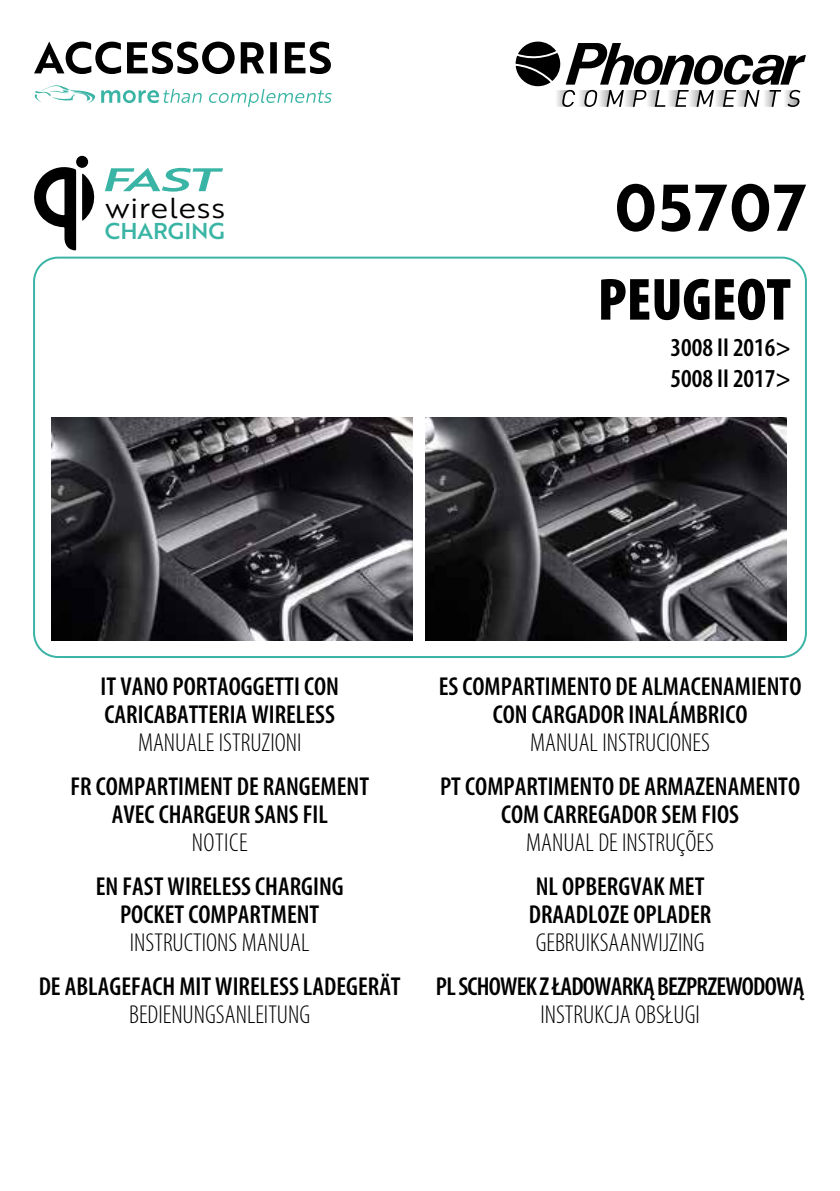
<style>
.page{position:relative;width:840px;height:1191px;background:#fff}
.page>*{position:absolute;margin:0;border:0;box-sizing:border-box;transform-origin:0 0}
.t1{font:64px "Brother 1816 Bold";letter-spacing:.035em;color:#000}
.t2{font:900 condensed 60px "Myriad Pro";color:#000}
.t3{font:31.8px "Brother 1816 Medium Italic";color:#3ab5a5;scale:1.71 1}
.t4{font:28.2px "Brother 1816 Book";letter-spacing:.015em;color:#000;scale:1.11 1}
.t5{font:600 condensed 26px/28px "Myriad Pro";color:#000;text-align:center}
.t6{font:300 condensed 26px "Myriad Pro";color:#000}
.t7{font:600 condensed 26px "Myriad Pro";letter-spacing:-.03em;color:#000}
.t8{font:22.4px "Brother 1816 Medium";color:#3ab5a5}
</style>
<div class="page">
<div style="left:33px;top:257px;width:773px;height:401px;border:2px solid #3ab5a5;border-radius:24px"></div>
<svg style="left:515px;top:42px;width:290px;height:65px"></svg>
<svg style="left:34px;top:42px;width:297px;height:32px"></svg>
<svg style="left:34px;top:85px;width:297px;height:22px"></svg>
<svg style="left:34px;top:167px;width:42px;height:83px"></svg>
<svg style="left:82px;top:173px;width:13px;height:48px"></svg>
<div style="left:76px;top:156px;width:12px;height:12px;background:#000;border-radius:50%"></div>
<img style="left:51px;top:418px;width:361px;height:223px">
<img style="left:425px;top:418px;width:361px;height:223px">
<p class="t3" style="left:100px;top:156px;width:70px">FAST</p>
<p class="t4" style="left:105px;top:187px;width:109px">wireless</p>
<p class="t8" style="left:105px;top:214px;width:121px">CHARGING</p>
<h1 class="t1" style="left:614px;top:159px;width:193px">05707</h1>
<h2 class="t2" style="left:597px;top:261px;width:195px">PEUGEOT</h2>
<p class="t5" style="left:670px;top:331px;width:122px;line-height:31.2px;text-align:left">3008 II 2016&gt;<br>5008 II 2017&gt;</p>
<p class="t5" style="left:101px;top:671px;width:240px;text-align:left">IT VANO PORTAOGGETTI CON<br>CARICABATTERIA WIRELESS</p>
<p class="t6" style="left:138px;top:726px;width:165px">MANUALE ISTRUZIONI</p>
<p class="t5" style="left:70px;top:771px;width:300px">FR COMPARTIMENT DE RANGEMENT<br>AVEC CHARGEUR SANS FIL</p>
<p class="t6" style="left:192px;top:826px;width:57px">NOTICE</p>
<p class="t5" style="left:96px;top:871px;width:249px">EN FAST WIRELESS CHARGING<br>POCKET COMPARTMENT</p>
<p class="t6" style="left:130px;top:926px;width:181px">INSTRUCTIONS MANUAL</p>
<p class="t5" style="left:39px;top:971px;width:363px">DE ABLAGEFACH MIT WIRELESS LADEGERÄT</p>
<p class="t6" style="left:129px;top:998px;width:182px">BEDIENUNGSANLEITUNG</p>
<p class="t5" style="left:438px;top:671px;width:364px">ES COMPARTIMENTO DE ALMACENAMIENTO<br>CON CARGADOR INALÁMBRICO</p>
<p class="t6" style="left:530px;top:726px;width:181px">MANUAL INSTRUCIONES</p>
<p class="t5" style="left:440px;top:771px;width:361px">PT COMPARTIMENTO DE ARMAZENAMENTO<br>COM CARREGADOR SEM FIOS</p>
<p class="t6" style="left:526px;top:826px;width:189px">MANUAL DE INSTRUÇÕES</p>
<p class="t5" style="left:528px;top:871px;width:184px;text-align:left">NL OPBERGVAK MET<br>DRAADLOZE OPLADER</p>
<p class="t6" style="left:535px;top:926px;width:170px">GEBRUIKSAANWIJZING</p>
<p class="t7" style="left:435px;top:970px;width:369px">PL SCHOWEK Z ŁADOWARKĄ BEZPRZEWODOWĄ</p>
<p class="t6" style="left:540px;top:998px;width:161px">INSTRUKCJA OBSŁUGI</p>
</div>
